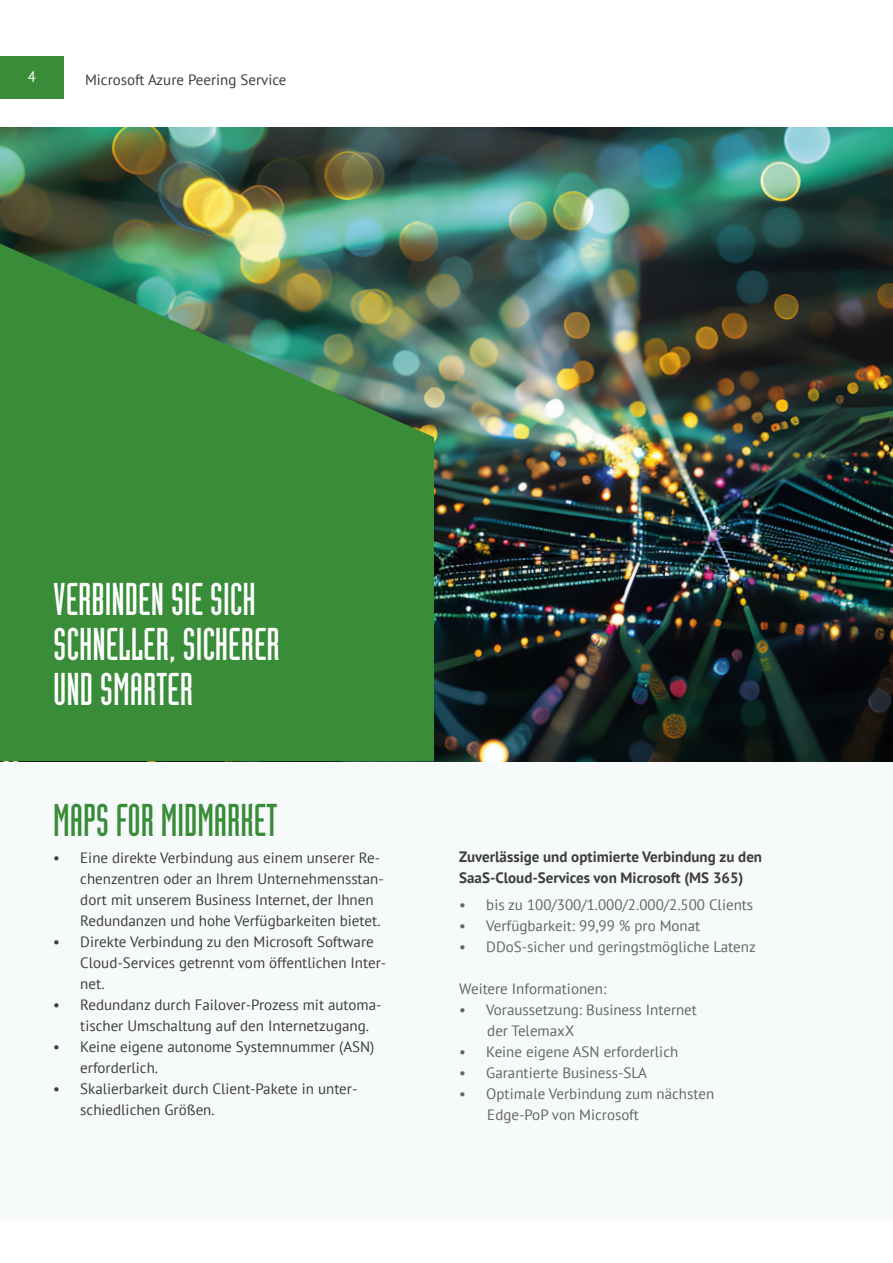
<style>
.page{position:relative;width:893px;height:1263px;background:#fff}
.page>*{position:absolute;margin:0;border:0;box-sizing:border-box;transform-origin:0 0}
.Zitat_negativ{font:45px "Industria LT Pro Solid";color:#fff}
.Übereschrift_6_-_positiv{font:45px "Industria LT Pro Solid";color:#398c38}
.t1{font:15px/21px "PT Sans";color:#3d3d3c}
.t2{font:15px "PT Sans";color:#656665}
.t3{font:700 15px/21px "PT Sans";color:#3c3c3c}
.t4{font:15px "PT Sans";color:#fff}
</style>
<div class="page">
<div style="left:0;top:128px;width:893px;height:1092px;background:#f7fafb"></div>
<img style="left:0;top:128px;width:893px;height:633px">
<svg style="left:0;top:244px;width:434px;height:517px;background:#3d893f"></svg>
<div style="left:0;top:56px;width:64px;height:42px;background:#398c38"></div>
<p class="t4" style="left:28px;top:67px;width:10px">4</p>
<p class="t1" style="left:85px;top:69px;width:203px">Microsoft Azure Peering Service</p>
<p class="Zitat_negativ" style="left:53px;top:575px;width:204px">VERBINDEN SIE SICH</p>
<p class="Zitat_negativ" style="left:53px;top:620px;width:228px">SCHNELLER, SICHERER</p>
<p class="Zitat_negativ" style="left:53px;top:665px;width:141px">UND SMARTER</p>
<p class="Übereschrift_6_-_positiv" style="left:53px;top:795px;width:225px">MAPS FOR MIDMARKET</p>
<p class="t1" style="left:80px;top:847px;width:305px;text-indent:-27px">• Eine direkte Verbindung aus einem unserer Re&shy;chenzentren oder an Ihrem Unternehmensstan&shy;dort mit unserem Business Internet, der Ihnen Redundanzen und hohe Verfügbarkeiten bietet.</p>
<p class="t1" style="left:80px;top:931px;width:307px;text-indent:-27px">• Direkte Verbindung zu den Microsoft Software<br>Cloud-Services getrennt vom öffentlichen Inter&shy;net.</p>
<p class="t1" style="left:80px;top:994px;width:303px;text-indent:-27px">• Redundanz durch Failover-Prozess mit automa&shy;tischer Umschaltung auf den Internetzugang.</p>
<p class="t1" style="left:80px;top:1036px;width:296px;text-indent:-27px">• Keine eigene autonome Systemnummer (ASN) erforderlich.</p>
<p class="t1" style="left:80px;top:1078px;width:279px;text-indent:-27px">• Skalierbarkeit durch Client-Pakete in unter&shy;schiedlichen Größen.</p>
<p class="t3" style="left:459px;top:846px;width:304px">Zuverlässige und optimierte Verbindung zu den<br>SaaS-Cloud-Services von Microsoft (MS 365)</p>
<p class="t2" style="left:459px;top:895px;width:296px">• bis zu 100/300/1.000/2.000/2.500 Clients</p>
<p class="t2" style="left:459px;top:916px;width:243px">• Verfügbarkeit: 99,99 % pro Monat</p>
<p class="t2" style="left:459px;top:937px;width:298px">• DDoS-sicher und geringstmögliche Latenz</p>
<p class="t2" style="left:459px;top:979px;width:149px">Weitere Informationen:</p>
<p class="t2" style="left:459px;top:1000px;width:239px">• Voraussetzung: Business Internet</p>
<p class="t2" style="left:487px;top:1021px;width:88px">der TelemaxX</p>
<p class="t2" style="left:459px;top:1042px;width:221px">• Keine eigene ASN erforderlich</p>
<p class="t2" style="left:459px;top:1063px;width:189px">• Garantierte Business-SLA</p>
<p class="t2" style="left:459px;top:1084px;width:256px">• Optimale Verbindung zum nächsten</p>
<p class="t2" style="left:487px;top:1105px;width:153px">Edge-PoP von Microsoft</p>
</div>
